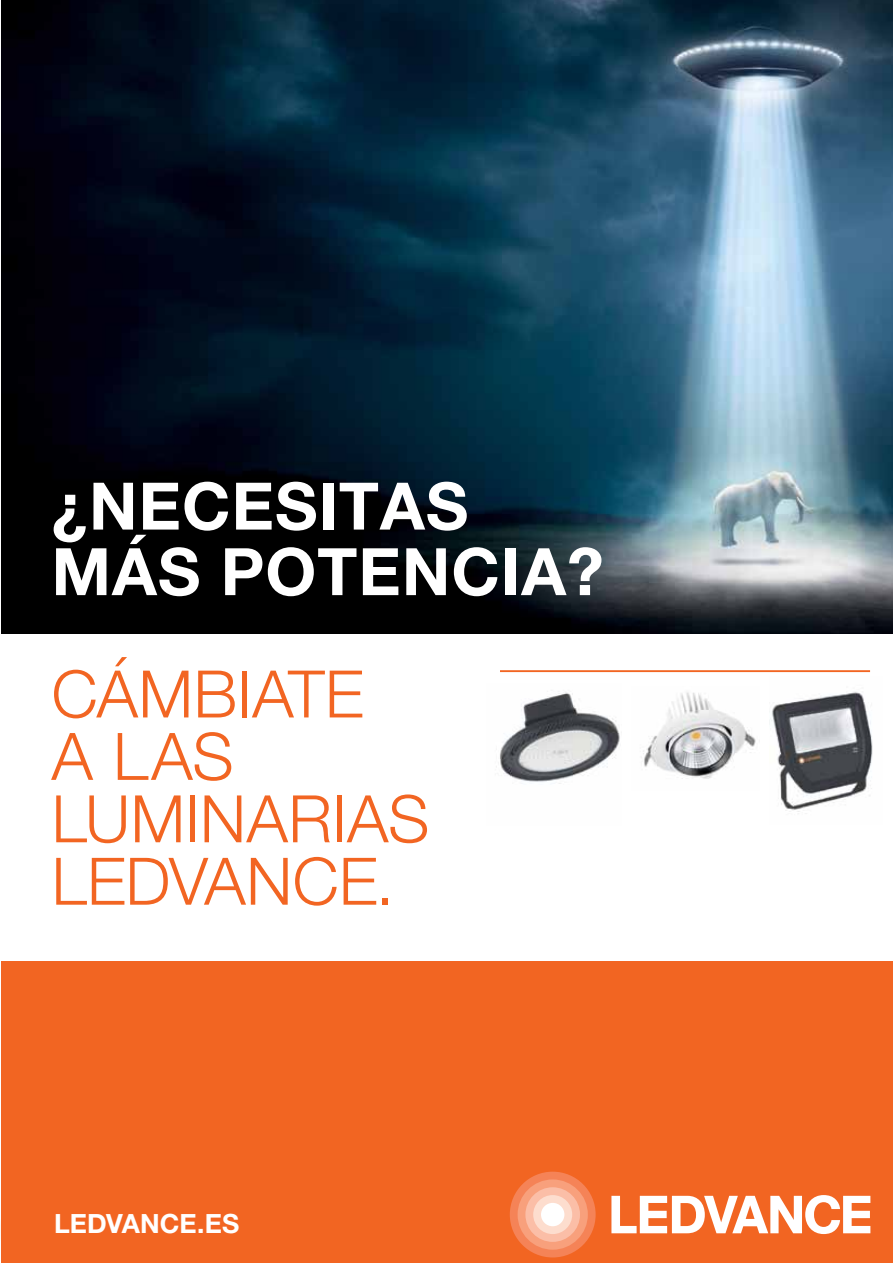
<style>
.page{position:relative;width:893px;height:1263px;background:#fff}
.page>*{position:absolute;margin:0;border:0;box-sizing:border-box;transform-origin:0 0}
.t1{font:300 65.55px/62.4px "Helvetica Neue LT Pro";letter-spacing:.005em;color:#f26522}
.t2{font:700 65.55px/65.6px "Helvetica Neue LT Pro";letter-spacing:.015em;color:#fff}
.t3{font:700 26.55px "Helvetica Neue LT Pro";color:#fff}
</style>
<div class="page">
<hr style="left:0;top:1219px;width:2px;height:22px;background:#f6871f">
<div style="left:1px;top:962px;width:892px;height:301px;background:#f26522"></div>
<svg style="left:611px;top:1195px;width:259px;height:39px"></svg>
<div style="left:510px;top:1172px;width:86px;height:85px;background:#f58357;border-radius:50%"></div>
<div style="left:518px;top:1179px;width:70px;height:71px;background:#f8a07c;border-radius:50%"></div>
<div style="left:525px;top:1187px;width:55px;height:55px;background:#fbbea7;border-radius:50%"></div>
<div style="left:533px;top:1195px;width:39px;height:39px;background:#fdddce;border-radius:50%"></div>
<div style="left:541px;top:1203px;width:23px;height:23px;background:#fff;border-radius:50%"></div>
<img style="left:1px;top:0;width:892px;height:633px">
<hr style="left:500px;top:670px;width:370px;height:2px;background:#f26522">
<img style="left:643px;top:692px;width:113px;height:87px">
<img style="left:771px;top:692px;width:102px;height:120px">
<img style="left:496px;top:692px;width:124px;height:92px">
<p class="t2" style="left:52px;top:472px;width:553px">¿NECESITAS<br>MÁS POTENCIA?</p>
<p class="t1" style="left:52px;top:661px;width:379px">CÁMBIATE<br>A LAS<br>LUMINARIAS<br>LEDVANCE.</p>
<p class="t3" style="left:54px;top:1207px;width:187px">LEDVANCE.ES</p>
</div>
